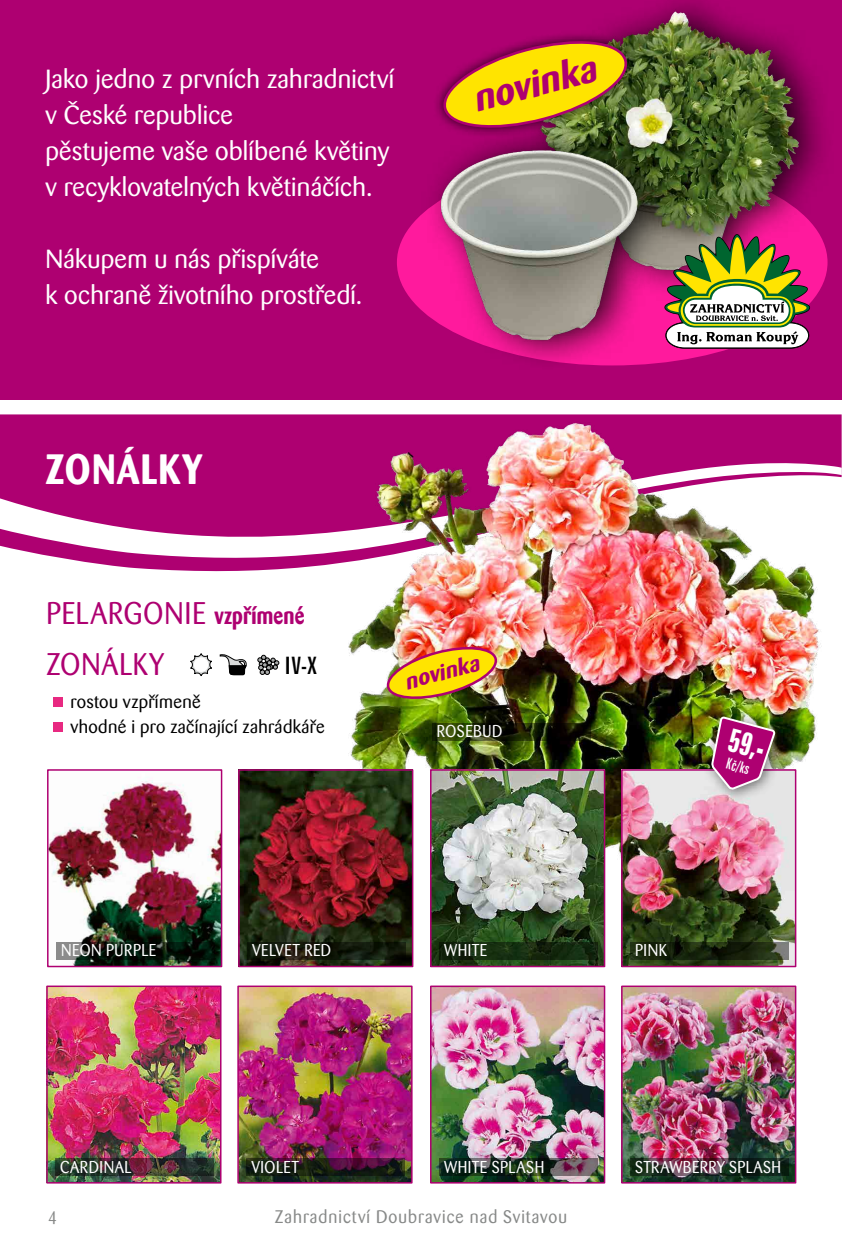
<style>
.page{position:relative;width:842px;height:1248px;background:#fff}
.page>*{position:absolute;margin:0;border:0;box-sizing:border-box;transform-origin:0 0}
.t1{font:700 42px "Barmeno CE";letter-spacing:.03em;color:#fff;scale:.9 1}
.t2{font:italic 700 37.6px "Barmeno CE";color:#ae0071}
.t3{font:700 extra-condensed 32.4px "Zurich AT";color:#fff;scale:.86 1}
.t4{font:31px/51px "Barmeno CE";letter-spacing:.035em;color:#ae0071;scale:.9 1}
.t5{font:26px/36px "Barmeno CE";letter-spacing:.01em;color:#fff}
.t6{font:extra-condensed 24px "Zurich AT";color:#000;scale:1.2 1}
.t7{font:italic 700 22.6px "Barmeno CE";color:#ae0071}
.t8{font:18px/24.8px "Barmeno CE";letter-spacing:.02em;color:#000}
.t9{font:18px "Barmeno CE";letter-spacing:.065em;color:#878988;scale:.95 1}
.t10{font:17px "Barmeno CE";letter-spacing:.035em;color:#fff;scale:.9 1}
.t11{font:extra-condensed 15.4px "Zurich AT";color:#fff}
.s1{font-weight:700;font-size:24px}
</style>
<div class="page">
<div style="left:0;top:0;width:842px;height:400px;background:#ae0071"></div>
<div style="left:397px;top:159px;width:430px;height:206px;background:#ff1a9d;border-radius:50%"></div>
<div style="left:0;top:414px;width:301px;height:39px;background:#ae0071"></div>
<svg style="left:0;top:453px;width:301px;height:119px;fill:#ae0071"></svg>
<img style="left:301px;top:414px;width:541px;height:516px">
<svg style="left:432px;top:723px;width:159px;height:17px;background:#1e2608"></svg>
<img style="left:240px;top:988px;width:170px;height:192px">
<div style="left:237px;top:985px;width:176px;height:198px;border:2px solid #ae0071"></div>
<svg style="left:246px;top:1158px;width:159px;height:17px;background:#281a1e"></svg>
<img style="left:433px;top:772px;width:169px;height:192px">
<div style="left:430px;top:769px;width:175px;height:198px;border:2px solid #ae0071"></div>
<svg style="left:439px;top:941px;width:159px;height:17px;background:#162b10"></svg>
<img style="left:624px;top:772px;width:169px;height:192px">
<div style="left:621px;top:769px;width:175px;height:198px;border:2px solid #ae0071"></div>
<svg style="left:630px;top:941px;width:159px;height:17px;background:#222d16"></svg>
<img style="left:49px;top:988px;width:169px;height:192px">
<div style="left:46px;top:985px;width:175px;height:198px;border:2px solid #ae0071"></div>
<img style="left:55px;top:1158px;width:159px;height:17px">
<img style="left:50px;top:780px;width:169px;height:184px">
<div style="left:47px;top:769px;width:175px;height:198px;border:2px solid #ae0071"></div>
<svg style="left:56px;top:941px;width:159px;height:17px;background:#1f2921"></svg>
<img style="left:241px;top:772px;width:169px;height:192px">
<div style="left:238px;top:769px;width:175px;height:198px;border:2px solid #ae0071"></div>
<svg style="left:247px;top:941px;width:159px;height:17px;background:#151b0d"></svg>
<img style="left:624px;top:988px;width:169px;height:192px">
<div style="left:621px;top:985px;width:175px;height:198px;border:2px solid #ae0071"></div>
<svg style="left:630px;top:1158px;width:159px;height:17px;background:#322d2d"></svg>
<img style="left:433px;top:988px;width:169px;height:192px">
<div style="left:430px;top:985px;width:175px;height:198px;border:2px solid #ae0071"></div>
<svg style="left:439px;top:1158px;width:159px;height:17px;background:#323932"></svg>
<div style="left:53px;top:696px;width:10px;height:10px;background:#e82981"></div>
<div style="left:53px;top:721px;width:10px;height:10px;background:#e82981"></div>
<svg style="left:257px;top:655px;width:22px;height:19px"></svg>
<svg style="left:190px;top:653px;width:22px;height:23px"></svg>
<div style="left:194px;top:657px;width:14px;height:15px;background:#fff;border-radius:50%"></div>
<svg style="left:220px;top:654px;width:27px;height:21px"></svg>
<div style="left:702px;top:707px;width:86px;height:95px;background:#000;opacity:.55"></div>
<img style="left:710px;top:715px;width:67px;height:76px">
<img style="left:385px;top:644px;width:113px;height:57px">
<div style="left:522px;top:0;width:316px;height:300px;background:#000;opacity:.81"></div>
<img style="left:531px;top:0;width:279px;height:232px">
<div style="left:421px;top:121px;width:258px;height:251px;background:#000;opacity:.81"></div>
<img style="left:428px;top:138px;width:223px;height:210px">
<svg style="left:664px;top:232px;width:147px;height:116px;background:#a78f72"></svg>
<div style="left:433px;top:31px;width:205px;height:108px;background:#000;opacity:.75"></div>
<svg style="left:440px;top:37px;width:190px;height:95px"></svg>
<p class="t5" style="left:45px;top:61px;width:350px">Jako jedno z prvních zahradnictví v České republice<br>pěstujeme vaše oblíbené květiny v recyklovatelných květináčích.</p>
<p class="t5" style="left:45px;top:241px;width:319px">Nákupem u nás přispíváte<br>k ochraně životního prostředí.</p>
<h2 class="t2" style="left:468px;top:79px;width:127px;rotate:-15deg">novinka</h2>
<h1 class="t1" style="left:46px;top:445px;width:176px">ZONÁLKY</h1>
<p class="t4" style="left:47px;top:588px;width:288px">PELARGONIE <span class="s1">vzpřímené<br></span>ZONÁLKY</p>
<p class="t8" style="left:70px;top:689px;width:256px">rostou vzpřímeně<br>vhodné i pro začínající zahrádkáře</p>
<p class="t6" style="left:285px;top:651px;width:28px">IV-X</p>
<p class="t7" style="left:402px;top:669px;width:78px;rotate:-15deg">novinka</p>
<p class="t10" style="left:437px;top:721px;width:74px">ROSEBUD</p>
<p class="t3" style="left:734px;top:721px;width:44px;rotate:15deg">59,-</p>
<p class="t11" style="left:729px;top:754px;width:25px;rotate:15deg">Kč/ks</p>
<p class="t10" style="left:61px;top:940px;width:107px">NEON PURPLE</p>
<p class="t10" style="left:252px;top:940px;width:89px">VELVET RED</p>
<p class="t10" style="left:444px;top:940px;width:50px">WHITE</p>
<p class="t10" style="left:635px;top:940px;width:37px">PINK</p>
<p class="t10" style="left:60px;top:1156px;width:81px">CARDINAL</p>
<p class="t10" style="left:251px;top:1156px;width:55px">VIOLET</p>
<p class="t10" style="left:444px;top:1156px;width:113px">WHITE SPLASH</p>
<p class="t10" style="left:635px;top:1156px;width:164px">STRAWBERRY SPLASH</p>
<p class="t9" style="left:48px;top:1206px;width:11px">4</p>
<p class="t9" style="left:275px;top:1206px;width:309px">Zahradnictví Doubravice nad Svitavou</p>
</div>
